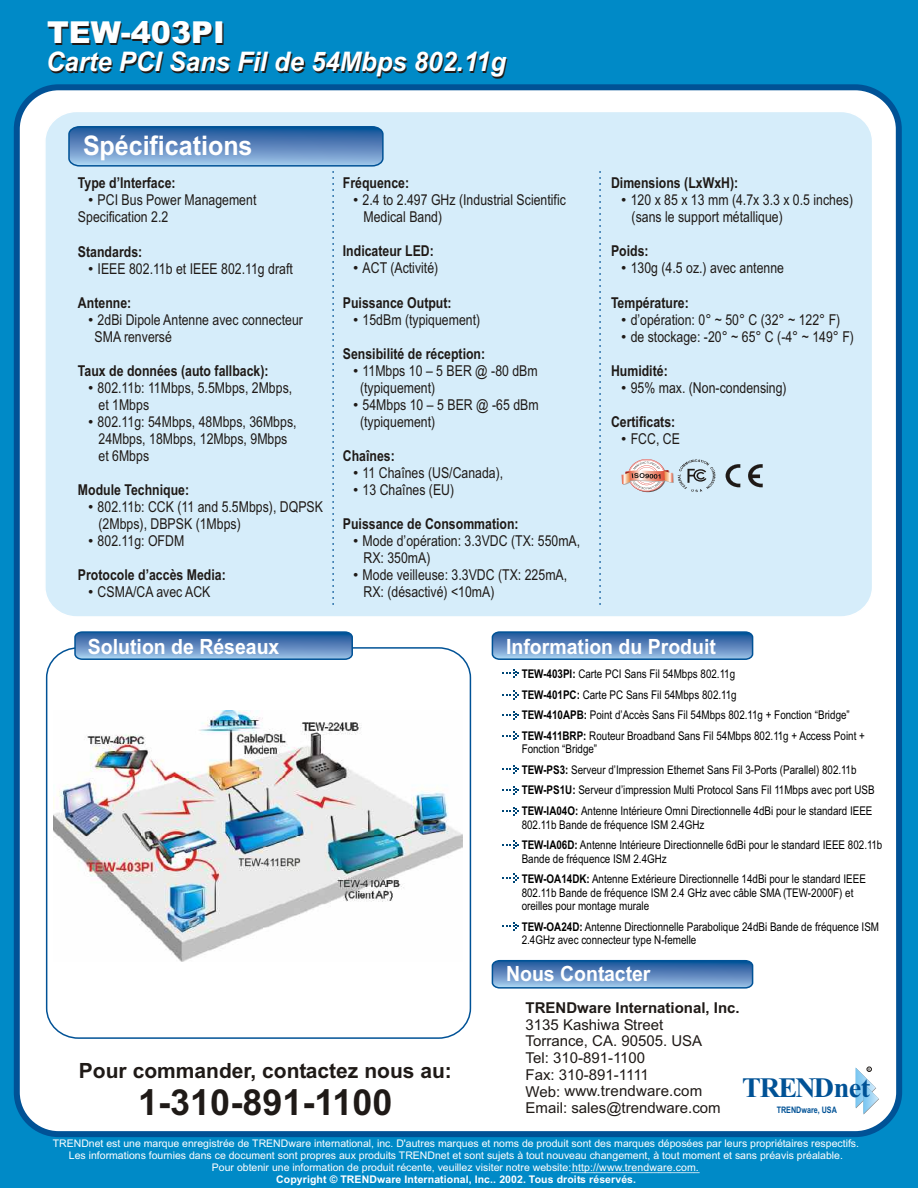
<style>
.page{position:relative;width:918px;height:1188px;background:#008ac7}
.page>*{position:absolute;margin:0;border:0;box-sizing:border-box;transform-origin:0 0}
.t1{font:700 36px "Arial";color:#1f1a17}
.t2{font:900 30.3px "Arial";color:#fff}
.t3{font:700 28.2px "Times New Roman";letter-spacing:-.05em;color:#005296}
.t4{font:italic 700 27px "Arial";color:#fff;scale:.95 1}
.t5{font:700 27px "Arial";color:#fff;scale:.93 1}
.t6{font:700 21px "Arial";color:#fff;scale:.93 1}
.t7{font:700 21px "Arial";color:#1f1a17}
.t8{font:15px/17px "Arial Narrow";color:#1f1a17}
.t9{font:700 15px "Arial Narrow";color:#1f1a17}
.t10{font:15px/16.5px "Arial";color:#1f1a17}
.t11{font:700 15px "Arial";color:#1f1a17}
.t12{font:12px/20.5px "Arial Narrow";color:#000}
.t13{font:10.5px/11.7px "Arial";color:#fff;text-align:center}
.t14{font:700 10.5px "Arial";letter-spacing:.01em;color:#fff}
.t15{font:700 9px "Arial";color:#005296;scale:.8 1}
.t16{font:3.75px "Arial";color:#1f1a17}
.s1{font-family:"Arial"}
.s2{font-weight:700}
</style>
<div class="page">
<div style="left:14px;top:84px;width:888px;height:1053px;background:#fff;border:6px solid #005296;border-radius:42px"></div>
<svg style="left:502px;top:669px;width:16px;height:9px"></svg>
<svg style="left:491px;top:631px;width:263px;height:29px;background:#5686bc"></svg>
<svg style="left:491px;top:959px;width:263px;height:30px;background:#5c8abe"></svg>
<div style="left:44px;top:111px;width:829px;height:507px;background:#d6edfa;border:2px solid #fff;border-radius:31px"></div>
<svg style="left:599px;top:171px;width:2px;height:434px"></svg>
<svg style="left:68px;top:126px;width:316px;height:479px"></svg>
<div style="left:46px;top:647px;width:425px;height:392px;border:2px solid #005296;border-radius:31px"></div>
<svg style="left:74px;top:631px;width:280px;height:29px;background:#5585bb"></svg>
<svg style="left:856px;top:1067px;width:23px;height:48px"></svg>
<svg style="left:726px;top:464px;width:14px;height:23px"></svg>
<svg style="left:748px;top:464px;width:15px;height:23px"></svg>
<svg style="left:622px;top:459px;width:93px;height:33px"></svg>
<img style="left:53px;top:711px;width:409px;height:250px">
<svg style="left:502px;top:691px;width:16px;height:9px"></svg>
<svg style="left:502px;top:711px;width:16px;height:9px"></svg>
<svg style="left:502px;top:731px;width:16px;height:9px"></svg>
<svg style="left:502px;top:765px;width:16px;height:9px"></svg>
<svg style="left:502px;top:786px;width:16px;height:9px"></svg>
<svg style="left:502px;top:807px;width:16px;height:9px"></svg>
<svg style="left:502px;top:840px;width:16px;height:9px"></svg>
<svg style="left:502px;top:873px;width:16px;height:9px"></svg>
<svg style="left:502px;top:922px;width:16px;height:9px"></svg>
<h2 class="t2" style="left:47px;top:22px;width:179px">TEW-403PI</h2>
<h3 class="t4" style="left:46px;top:51px;width:486px">Carte PCI Sans Fil de 54Mbps 802.11g</h3>
<h3 class="t5" style="left:83px;top:135px;width:184px">Spécifications</h3>
<p class="t9" style="left:78px;top:178px;width:99px">Type d’Interface:</p>
<p class="t8" style="left:78px;top:193px;width:180px;text-indent:10px"><span class="s1">•</span> PCI Bus Power Management<br>Specification 2.2</p>
<p class="t9" style="left:78px;top:246px;width:66px">Standards:</p>
<p class="t8" style="left:88px;top:261px;width:206px"><span class="s1">•</span> IEEE 802.11b et IEEE 802.11g draft</p>
<p class="t9" style="left:78px;top:297px;width:55px">Antenne:</p>
<p class="t8" style="left:95px;top:312px;width:210px;text-indent:-6px"><span class="s1">•</span> 2dBi Dipole Antenne avec connecteur<br>SMA renversé</p>
<p class="t9" style="left:78px;top:365px;width:192px">Taux de données (auto fallback):</p>
<p class="t8" style="left:99px;top:380px;width:195px;text-indent:-10px"><span class="s1">•</span> 802.11b: 11Mbps, 5.5Mbps, 2Mbps, et 1Mbps</p>
<p class="t8" style="left:99px;top:414px;width:200px;text-indent:-10px"><span class="s1">•</span> 802.11g: 54Mbps, 48Mbps, 36Mbps,<br>24Mbps, 18Mbps, 12Mbps, 9Mbps et 6Mbps</p>
<p class="t9" style="left:78px;top:484px;width:113px">Module Technique:</p>
<p class="t8" style="left:99px;top:500px;width:226px;text-indent:-10px"><span class="s1">•</span> 802.11b: CCK (11 and 5.5Mbps), DQPSK (2Mbps), DBPSK (1Mbps)</p>
<p class="t8" style="left:88px;top:534px;width:98px"><span class="s1">•</span> 802.11g: OFDM</p>
<p class="t9" style="left:78px;top:569px;width:149px">Protocole d’accès Media:</p>
<p class="t8" style="left:88px;top:585px;width:124px"><span class="s1">•</span> CSMA/CA avec ACK</p>
<p class="t9" style="left:343px;top:178px;width:68px">Fréquence:</p>
<p class="t8" style="left:363px;top:193px;width:204px;text-indent:-10px"><span class="s1">•</span> 2.4 to 2.497 GHz (Industrial Scientific<br>Medical Band)</p>
<p class="t9" style="left:343px;top:246px;width:93px">Indicateur LED:</p>
<p class="t8" style="left:353px;top:261px;width:87px"><span class="s1">•</span> ACT (Activité)</p>
<p class="t9" style="left:343px;top:297px;width:110px">Puissance Output:</p>
<p class="t8" style="left:353px;top:312px;width:129px"><span class="s1">•</span> 15dBm (typiquement)</p>
<p class="t9" style="left:343px;top:348px;width:144px">Sensibilité de réception:</p>
<p class="t8" style="left:360px;top:363px;width:179px;text-indent:-7px"><span class="s1">•</span> 11Mbps 10 – 5 BER @ -80 dBm (typiquement)</p>
<p class="t8" style="left:360px;top:397px;width:180px;text-indent:-7px"><span class="s1">•</span> 54Mbps 10 – 5 BER @ -65 dBm (typiquement)</p>
<p class="t9" style="left:343px;top:450px;width:53px">Chaînes:</p>
<p class="t8" style="left:353px;top:465px;width:152px"><span class="s1">•</span> 11 Chaînes (US/Canada),</p>
<p class="t8" style="left:353px;top:482px;width:103px"><span class="s1">•</span> 13 Chaînes (EU)</p>
<p class="t9" style="left:343px;top:518px;width:177px">Puissance de Consommation:</p>
<p class="t8" style="left:363px;top:534px;width:218px;text-indent:-10px"><span class="s1">•</span> Mode d’opération: 3.3VDC (TX: 550mA,<br>RX: 350mA)</p>
<p class="t8" style="left:363px;top:568px;width:205px;text-indent:-10px"><span class="s1">•</span> Mode veilleuse: 3.3VDC (TX: 225mA,<br>RX: (désactivé) &lt;10mA)</p>
<p class="t9" style="left:611px;top:178px;width:129px">Dimensions (LxWxH):</p>
<p class="t8" style="left:632px;top:193px;width:223px;text-indent:-10px"><span class="s1">•</span> 120 x 85 x 13 mm (4.7x 3.3 x 0.5 inches) (sans le support métallique)</p>
<p class="t9" style="left:611px;top:246px;width:39px">Poids:</p>
<p class="t8" style="left:621px;top:261px;width:164px"><span class="s1">•</span> 130g (4.5 oz.) avec antenne</p>
<p class="t9" style="left:611px;top:297px;width:79px">Température:</p>
<p class="t8" style="left:621px;top:312px;width:221px"><span class="s1">•</span> d’opération: 0° ~ 50° C (32° ~ 122° F)</p>
<p class="t8" style="left:621px;top:329px;width:234px"><span class="s1">•</span> de stockage: -20° ~ 65° C (-4° ~ 149° F)</p>
<p class="t9" style="left:611px;top:365px;width:58px">Humidité:</p>
<p class="t8" style="left:621px;top:380px;width:167px"><span class="s1">•</span> 95% max. (Non-condensing)</p>
<p class="t9" style="left:611px;top:416px;width:66px">Certificats:</p>
<p class="t8" style="left:621px;top:432px;width:60px"><span class="s1">•</span> FCC, CE</p>
<h3 class="t6" style="left:88px;top:638px;width:207px">Solution de Réseaux</h3>
<h3 class="t6" style="left:506px;top:638px;width:227px">Information du Produit</h3>
<p class="t12" style="left:522px;top:665px;width:345px"><span class="s2">TEW-403PI:</span> Carte PCI Sans Fil 54Mbps 802.11g<br><span class="s2">TEW-401PC:</span> Carte PC Sans Fil 54Mbps 802.11g<br><span class="s2">TEW-410APB:</span> Point d’Accès Sans Fil 54Mbps 802.11g + Fonction “Bridge” <span class="s2">TEW-411BRP:</span> Routeur Broadband Sans Fil 54Mbps 802.11g + Access Point +</p>
<p class="t12" style="left:522px;top:740px;width:355px">Fonction “Bridge”<br><span class="s2">TEW-PS3:</span> Serveur d’Impression Ethernet Sans Fil 3-Ports (Parallel) 802.11b <span class="s2">TEW-PS1U:</span> Serveur d’impression Multi Protocol Sans Fil 11Mbps avec port USB <span class="s2">TEW-IA04O:</span> Antenne Intérieure Omni Directionnelle 4dBi pour le standard IEEE</p>
<p class="t12" style="left:522px;top:815px;width:362px">802.11b Bande de fréquence ISM 2.4GHz<br><span class="s2">TEW-IA06D:</span> Antenne Intérieure Directionnelle 6dBi pour le standard IEEE 802.11b</p>
<p class="t12" style="left:522px;top:849px;width:346px">Bande de fréquence ISM 2.4GHz<br><span class="s2">TEW-OA14DK:</span> Antenne Extérieure Directionnelle 14dBi pour le standard IEEE</p>
<p class="t12" style="left:522px;top:887px;width:333px;line-height:13.6px">802.11b Bande de fréquence ISM 2.4 GHz avec câble SMA (TEW-2000F) et oreilles pour montage murale</p>
<p class="t12" style="left:522px;top:921px;width:359px;line-height:13.6px"><span class="s2">TEW-OA24D:</span> Antenne Directionnelle Parabolique 24dBi Bande de fréquence ISM<br>2.4GHz avec connecteur type N-femelle</p>
<h3 class="t7" style="left:79px;top:1063px;width:374px">Pour commander, contactez nous au:</h3>
<h1 class="t1" style="left:138px;top:1089px;width:256px">1-310-891-1100</h1>
<h3 class="t6" style="left:506px;top:966px;width:157px">Nous Contacter</h3>
<p class="t11" style="left:526px;top:1002px;width:216px">TRENDware International, Inc.</p>
<p class="t10" style="left:526px;top:1017px;width:178px">3135 Kashiwa Street<br>Torrance, CA. 90505. USA<br>Tel: 310-891-1100<br>Fax: 310-891-1111<br>Web: www.trendware.com</p>
<p class="t10" style="left:526px;top:1101px;width:197px">Email: sales@trendware.com</p>
<p class="t16" style="left:868px;top:1068px;width:4px">R</p>
<h3 class="t3" style="left:742px;top:1078px;width:129px">TRENDnet</h3>
<p class="t15" style="left:777px;top:1106px;width:77px">TRENDware, USA</p>
<p class="t13" style="left:53px;top:1139px;width:808px">TRENDnet est une marque enregistrée de TRENDware international, inc. D'autres marques et noms de produit sont des marques déposées par leurs propriétaires respectifs.<br>Les informations fournies dans ce document sont propres aux produits TRENDnet et sont sujets à tout nouveau changement, à tout moment et sans préavis préalable.<br>Pour obtenir une information de produit récente, veuillez visiter notre website:______________________</p>
<p class="t14" style="left:276px;top:1175px;width:362px">Copyright © TRENDware International, Inc.. 2002. Tous droits réservés.</p>
<p class="t13" style="left:572px;top:1163px;width:128px">http://www.trendware.com.</p>
</div>
